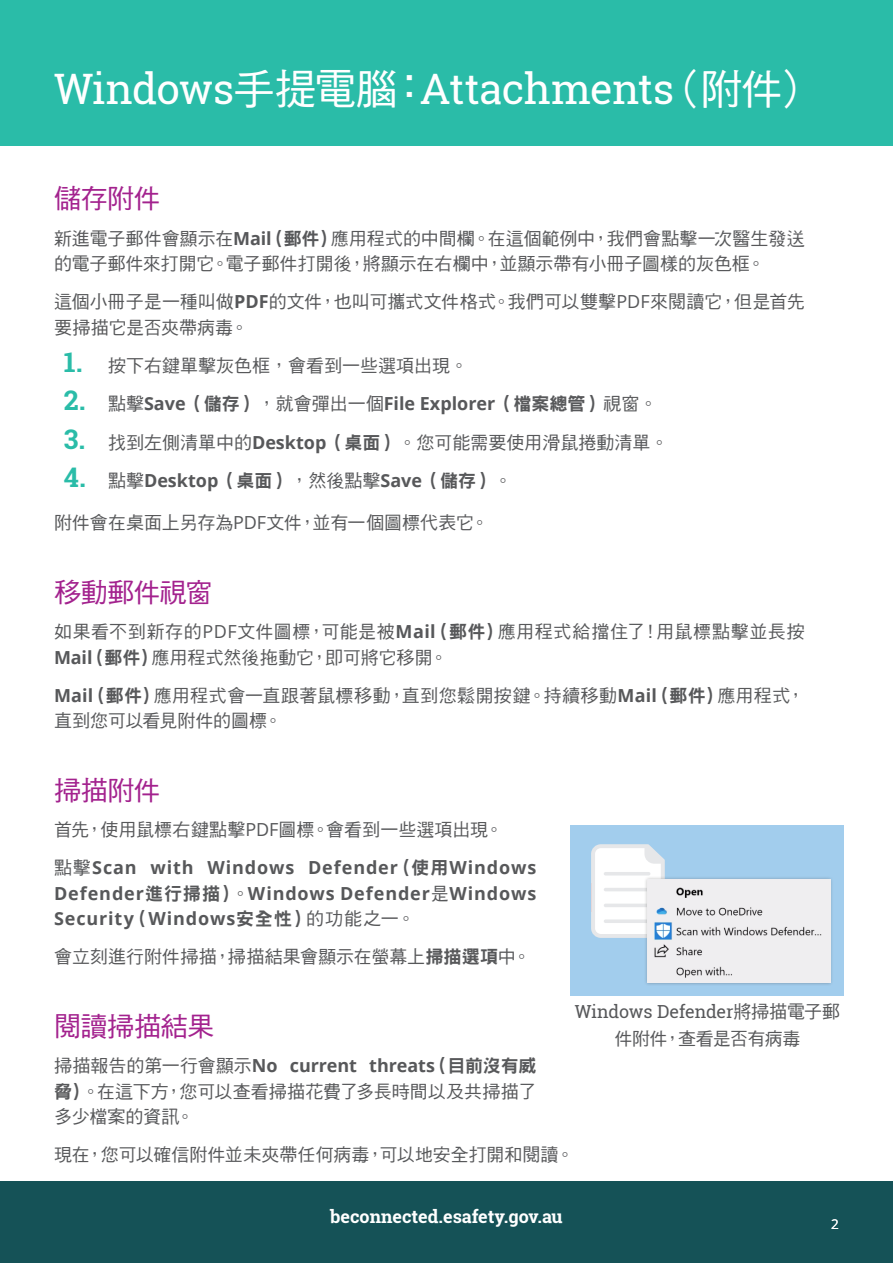
<style>
.page{position:relative;width:893px;height:1263px;background:#fff}
.page>*{position:absolute;margin:0;border:0;box-sizing:border-box;transform-origin:0 0}
.t1{font:42px "Roboto Slab";letter-spacing:-.015em;color:#fff}
.t2{font:27px "DF Hei Std W5";letter-spacing:-.015em;color:#a3228e}
.t3{font:18px/25.5px "DF Hei Std W5";color:#57585a}
.t4{font:700 18px/25.5px "Open Sans";letter-spacing:.04em;color:#57585a;text-align:justify}
.t5{font:18px/25.5px "DF Hei Std W5";letter-spacing:.025em;color:#57585a}
.t6{font:700 18px "Open Sans";color:#57585a}
.t7{font:18px/25.5px "DF Hei Std W5";letter-spacing:.02em;color:#57585a}
.t8{font:700 18px "Open Sans";letter-spacing:-.005em;color:#57585a}
.t9{font:700 18px "Roboto Slab";color:#fff}
.t10{font:18px "Roboto Slab";letter-spacing:-.01em;color:#57585a}
.t11{font:18px "DF Hei Std W5";letter-spacing:-.03em;color:#57585a}
.t12{font:13.5px "Open Sans";color:#fff}
.s1{font-family:"DF Hei Std W5"}
.s2{font-family:"Open Sans";font-weight:700}
.s3{font-family:"DF Hei Std W9"}
.s4{font-family:"Open Sans"}
.s5{font-family:"Roboto Slab";font-weight:700;font-size:27px;color:#2abca8}
.s6{font-family:"Roboto Slab";font-size:27px;color:#2abca8}
.s7{font-family:"DF Hei Std W5";font-weight:400}
.s8{font-family:"DF Hei Std W9";font-weight:400}
</style>
<div class="page">
<div style="left:0;top:1181px;width:893px;height:82px;background:#155257"></div>
<div style="left:0;top:0;width:893px;height:145px;background:#2abca8"></div>
<div style="left:570px;top:826px;width:273px;height:170px;background:#a2cded"></div>
<svg style="left:591px;top:844px;width:74px;height:94px"></svg>
<hr style="left:604px;top:872px;width:46px;height:3px;background:#e6e7e9;border-radius:2px">
<hr style="left:604px;top:888px;width:46px;height:3px;background:#e6e7e9;border-radius:2px">
<hr style="left:604px;top:904px;width:46px;height:3px;background:#e6e7e9;border-radius:2px">
<hr style="left:604px;top:919px;width:46px;height:4px;background:#e6e7e9;border-radius:2px">
<div style="left:644px;top:877px;width:189px;height:109px;background:#231f20;opacity:.3"></div>
<img style="left:648px;top:880px;width:182px;height:103px">
<h1 class="t1" style="left:54px;top:60px;width:764px">Windows<span class="s1">手提電腦：</span>Attachments<span class="s1">（附件）</span></h1>
<h2 class="t2" style="left:54px;top:184px;width:108px">儲存附件</h2>
<p class="t3" style="left:54px;top:225px;width:752px">新進電子郵件會顯示在<span class="s2">Mail</span><span class="s3">（郵件）</span>應用程式的中間欄。在這個範例中，我們會點擊一次醫生發送的電子郵件來打開它。電子郵件打開後，將顯示在右欄中，並顯示帶有小冊子圖樣的灰色框。</p>
<p class="t3" style="left:54px;top:289px;width:752px">這個小冊子是一種叫做<span class="s2">PDF</span>的文件，也叫可攜式文件格式。我們可以雙擊<span class="s4">PDF</span>來閱讀它，但是首先要掃描它是否夾帶病毒。</p>
<p class="t3" style="left:64px;top:353px;width:406px"><span class="s5">1.</span> 按下右鍵單擊灰色框，會看到一些選項出現。</p>
<p class="t6" style="left:64px;top:391px;width:595px"><span class="s6">2.</span> <span class="s7">點擊</span>Save<span class="s8">（儲存）</span><span class="s7">，就會彈出一個</span>File Explorer<span class="s8">（檔案總管）</span><span class="s7">視窗。</span></p>
<p class="t3" style="left:64px;top:429px;width:606px"><span class="s5">3.</span> 找到左側清單中的<span class="s2">Desktop</span><span class="s3">（桌面）</span>。您可能需要使用滑鼠捲動清單。</p>
<p class="t6" style="left:64px;top:468px;width:450px"><span class="s6">4.</span> <span class="s7">點擊</span>Desktop<span class="s8">（桌面）</span><span class="s7">，然後點擊</span>Save<span class="s8">（儲存）</span><span class="s7">。</span></p>
<p class="t3" style="left:54px;top:510px;width:436px">附件會在桌面上另存為<span class="s4">PDF</span>文件，並有一個圖標代表它。</p>
<h2 class="t2" style="left:54px;top:577px;width:160px">移動郵件視窗</h2>
<p class="t5" style="left:54px;top:618px;width:752px">如果看不到新存的<span class="s4">PDF</span>文件圖標，可能是被<span class="s2">Mail</span><span class="s3">（郵件）</span>應用程式給擋住了！用鼠標點擊並長按<br><span class="s2">Mail</span><span class="s3">（郵件）</span>應用程式然後拖動它，即可將它移開。</p>
<p class="t7" style="left:54px;top:682px;width:752px"><span class="s2">Mail</span><span class="s3">（郵件）</span>應用程式會一直跟著鼠標移動，直到您鬆開按鍵。持續移動<span class="s2">Mail</span><span class="s3">（郵件）</span>應用程式，直到您可以看見附件的圖標。</p>
<h2 class="t2" style="left:54px;top:775px;width:108px">掃描附件</h2>
<p class="t3" style="left:54px;top:816px;width:451px">首先，使用鼠標右鍵點擊<span class="s4">PDF</span>圖標。會看到一些選項出現。</p>
<p class="t4" style="left:54px;top:854px;width:484px"><span class="s7">點擊</span>Scan with Windows Defender<span class="s8">（使用</span>Windows Defender<span class="s8">進行掃描）</span><span class="s7">。</span>Windows Defender<span class="s7">是</span>Windows Security<span class="s8">（</span>Windows<span class="s8">安全性）</span><span class="s7">的功能之一。</span></p>
<p class="t3" style="left:54px;top:944px;width:478px">會立刻進行附件掃描，掃描結果會顯示在螢幕上<span class="s3">掃描選項</span>中。</p>
<p class="t10" style="left:575px;top:999px;width:267px">Windows Defender<span class="s1">將掃描電子郵</span></p>
<p class="t11" style="left:614px;top:1029px;width:187px">件附件，查看是否有病毒</p>
<h2 class="t2" style="left:54px;top:1012px;width:162px">閱讀掃描結果</h2>
<p class="t8" style="left:54px;top:1053px;width:484px"><span class="s7">掃描報告的第一行會顯示</span>No current threats<span class="s8">（目前沒有威</span></p>
<p class="t3" style="left:54px;top:1078px;width:484px"><span class="s3">脅）</span>。在這下方，您可以查看掃描花費了多長時間以及共掃描了多少檔案的資訊。</p>
<p class="t3" style="left:54px;top:1142px;width:521px">現在，您可以確信附件並未夾帶任何病毒，可以地安全打開和閱讀。</p>
<p class="t9" style="left:330px;top:1204px;width:234px">beconnected.esafety.gov.au</p>
<p class="t12" style="left:831px;top:1214px;width:9px">2</p>
</div>
